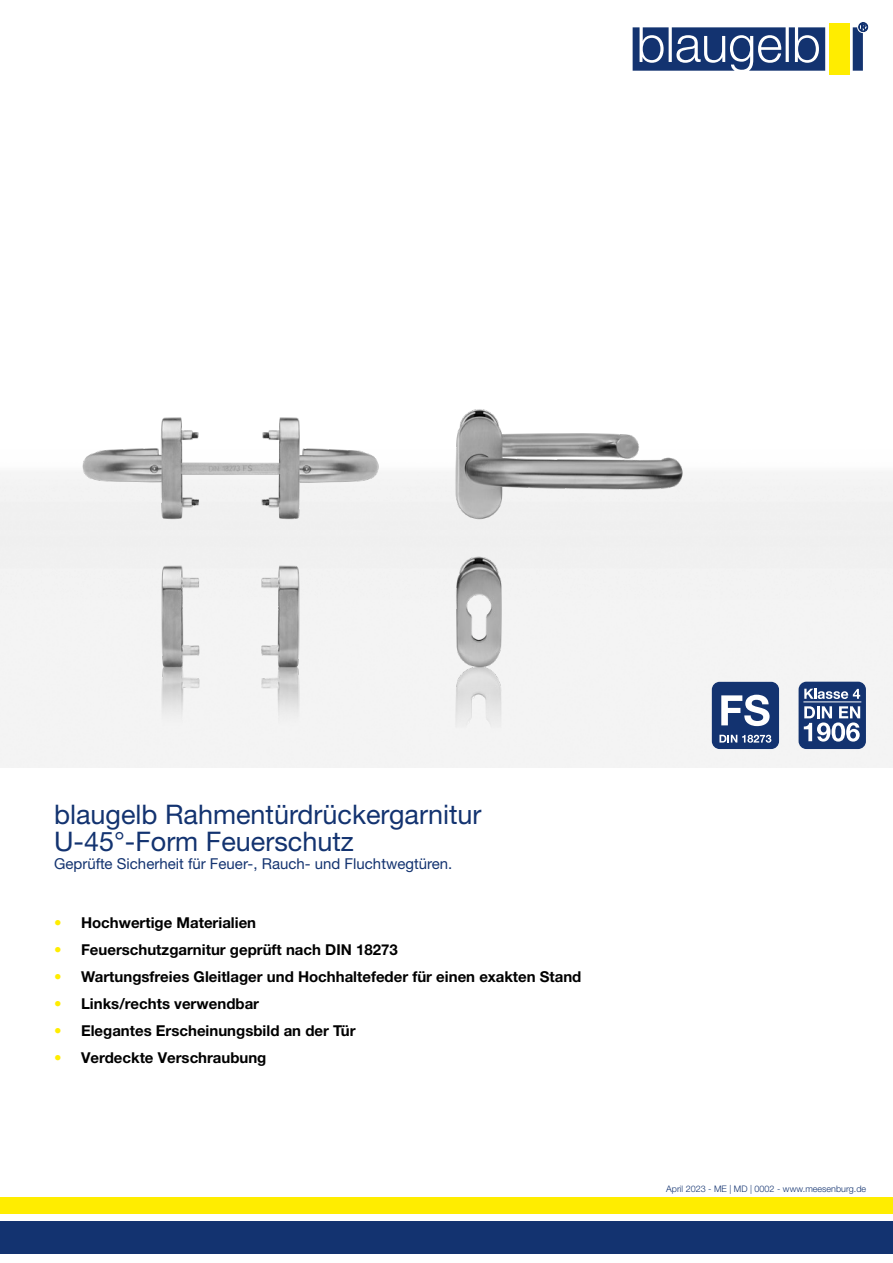
<style>
.page{position:relative;width:893px;height:1263px;background:#fff}
.page>*{position:absolute;margin:0;border:0;box-sizing:border-box;transform-origin:0 0}
.t1{font:27px/27px "Helvetica Neue World 55 Roman";color:#133370}
.t2{font:700 15px "Helvetica Neue World 75";color:#000}
.t3{font:15px "Helvetica Neue World 55 Roman";color:#133370}
.t4{font:9px "Helvetica Neue World 45 Lt";color:#133370}
.s1{color:#ffed00}
</style>
<div class="page">
<div style="left:0;top:472px;width:893px;height:295px;background:#f3f3f3"></div>
<img style="left:40px;top:409px;width:722px;height:358px">
<div style="left:0;top:1222px;width:893px;height:32px;background:#133370"></div>
<div style="left:0;top:1197px;width:893px;height:17px;background:#ffed00"></div>
<svg style="left:633px;top:22px;width:235px;height:49px"></svg>
<div style="left:829px;top:23px;width:20px;height:51px;background:#ffed00"></div>
<div style="left:712px;top:682px;width:67px;height:67px;background:#133370;border-radius:8px"></div>
<svg style="left:719px;top:735px;width:52px;height:8px"></svg>
<svg style="left:721px;top:695px;width:49px;height:31px"></svg>
<div style="left:799px;top:682px;width:67px;height:67px;background:#133370;border-radius:8px"></div>
<svg style="left:804px;top:689px;width:56px;height:10px"></svg>
<svg style="left:804px;top:706px;width:56px;height:36px"></svg>
<hr style="left:803px;top:702px;width:58px;height:1px;background:#fff">
<h1 class="t1" style="left:54px;top:801px;width:429px">blaugelb Rahmentürdrückergarnitur<br>U-45°-Form Feuerschutz</h1>
<p class="t3" style="left:54px;top:855px;width:400px">Geprüfte Sicherheit für Feuer-, Rauch- und Fluchtwegtüren.</p>
<p class="t2" style="left:54px;top:914px;width:204px"><span class="s1">•</span> Hochwertige Materialien</p>
<p class="t2" style="left:54px;top:941px;width:345px"><span class="s1">•</span> Feuerschutzgarnitur geprüft nach DIN 18273</p>
<p class="t2" style="left:54px;top:968px;width:529px"><span class="s1">•</span> Wartungsfreies Gleitlager und Hochhaltefeder für einen exakten Stand</p>
<p class="t2" style="left:54px;top:995px;width:207px"><span class="s1">•</span> Links/rechts verwendbar</p>
<p class="t2" style="left:54px;top:1022px;width:303px"><span class="s1">•</span> Elegantes Erscheinungsbild an der Tür</p>
<p class="t2" style="left:54px;top:1049px;width:214px"><span class="s1">•</span> Verdeckte Verschraubung</p>
<p class="t4" style="left:666px;top:1183px;width:202px">April 2023 - ME | MD | 0002 - www.meesenburg.de</p>
</div>
